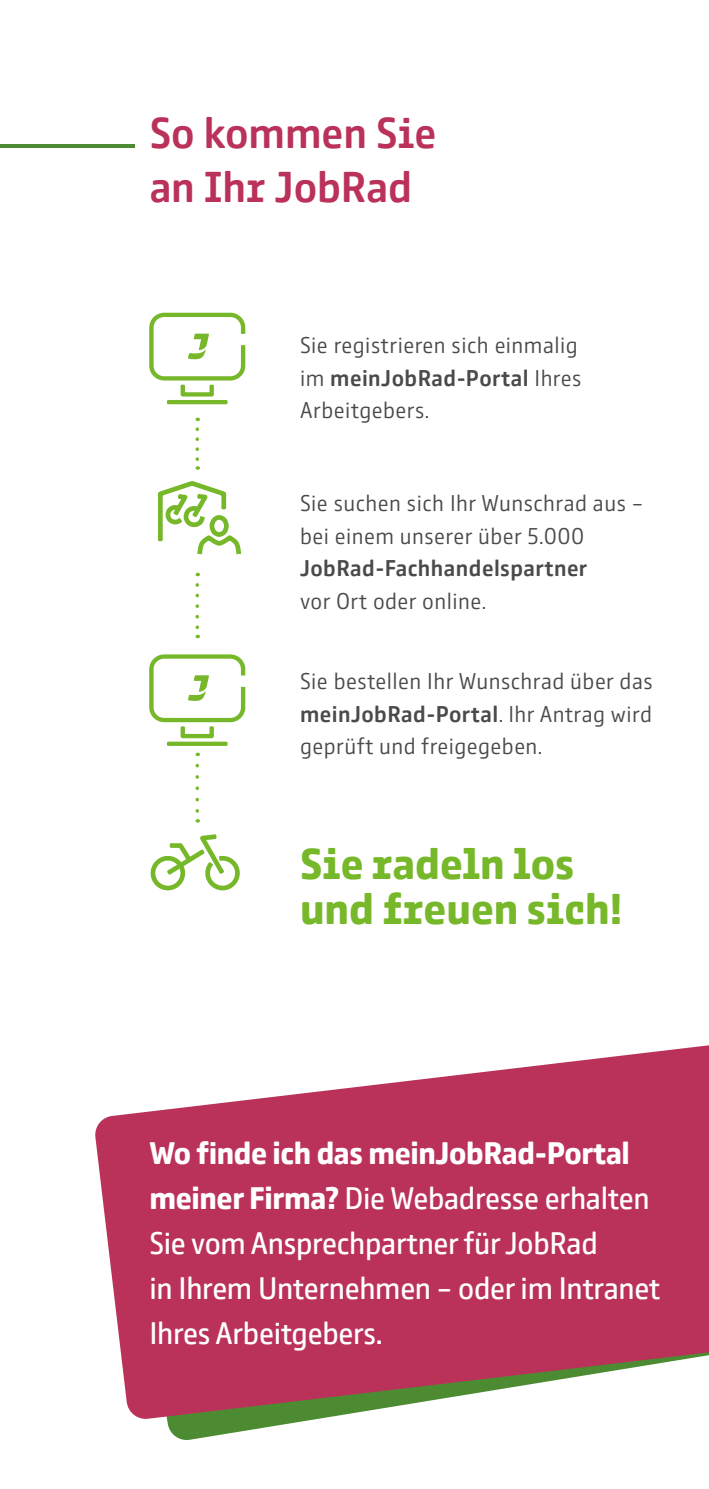
<style>
.page{position:relative;width:709px;height:1489px;background:#fff}
.page>*{position:absolute;margin:0;border:0;box-sizing:border-box;transform-origin:0 0}
.t1{font:700 45px/45px "Comspot Tec";color:#76b82a}
.t2{font:500 45px/54px "Comspot Tec";color:#ba3159}
.t3{font:32.5px/45px "Comspot";letter-spacing:-.01em;color:#fff}
.t4{font:300 23.75px/32.5px "Comspot";letter-spacing:.02em;color:#4a4a49}
.t5{font:500 23.75px "Comspot";letter-spacing:.02em;color:#4a4a49}
.s1{font-weight:500}
.s2{font-weight:700}
</style>
<div class="page">
<hr style="left:0;top:144px;width:135px;height:4px;background:#4c8b32">
<svg style="left:167px;top:1419px;width:150px;height:21px;fill:#4c8b32"></svg>
<svg style="left:95px;top:1045px;width:614px;height:374px;fill:#ba3159"></svg>
<svg style="left:195px;top:429px;width:4px;height:40px"></svg>
<svg style="left:195px;top:585px;width:4px;height:53px"></svg>
<svg style="left:195px;top:765px;width:4px;height:57px"></svg>
<div style="left:151px;top:855px;width:34px;height:35px;border:5px solid #76b82a;border-radius:50%"></div>
<svg style="left:163px;top:834px;width:76px;height:55px"></svg>
<svg style="left:158px;top:481px;width:83px;height:74px"></svg>
<svg style="left:149px;top:313px;width:96px;height:91px"></svg>
<svg style="left:149px;top:654px;width:96px;height:92px"></svg>
<h1 class="t2" style="left:150px;top:104px;width:288px">So kommen Sie an Ihr JobRad</h1>
<p class="t4" style="left:300px;top:328px;width:283px">Sie registrieren sich einmalig im <span class="s1">meinJobRad-Portal</span> Ihres<br>Arbeitgebers.</p>
<p class="t4" style="left:300px;top:486px;width:345px">Sie suchen sich Ihr Wunschrad aus – bei einem unserer über 5.000</p>
<p class="t5" style="left:300px;top:551px;width:289px">JobRad-Fachhandelspartner</p>
<p class="t4" style="left:300px;top:583px;width:188px">vor Ort oder online.</p>
<p class="t4" style="left:300px;top:664px;width:354px;text-align:justify">Sie bestellen Ihr Wunschrad über das <span class="s1">meinJobRad-Portal</span>. Ihr Antrag wird geprüft und freigegeben.</p>
<h1 class="t1" style="left:300px;top:839px;width:324px">Sie radeln los und freuen sich!</h1>
<h2 class="t3" style="left:149px;top:1128px;width:512px"><span class="s2">Wo finde ich das meinJobRad-Portal meiner Firma?</span> Die Webadresse erhalten Sie vom Ansprechpartner für JobRad<br>in Ihrem Unternehmen – oder im Intranet Ihres Arbeitgebers.</h2>
</div>
